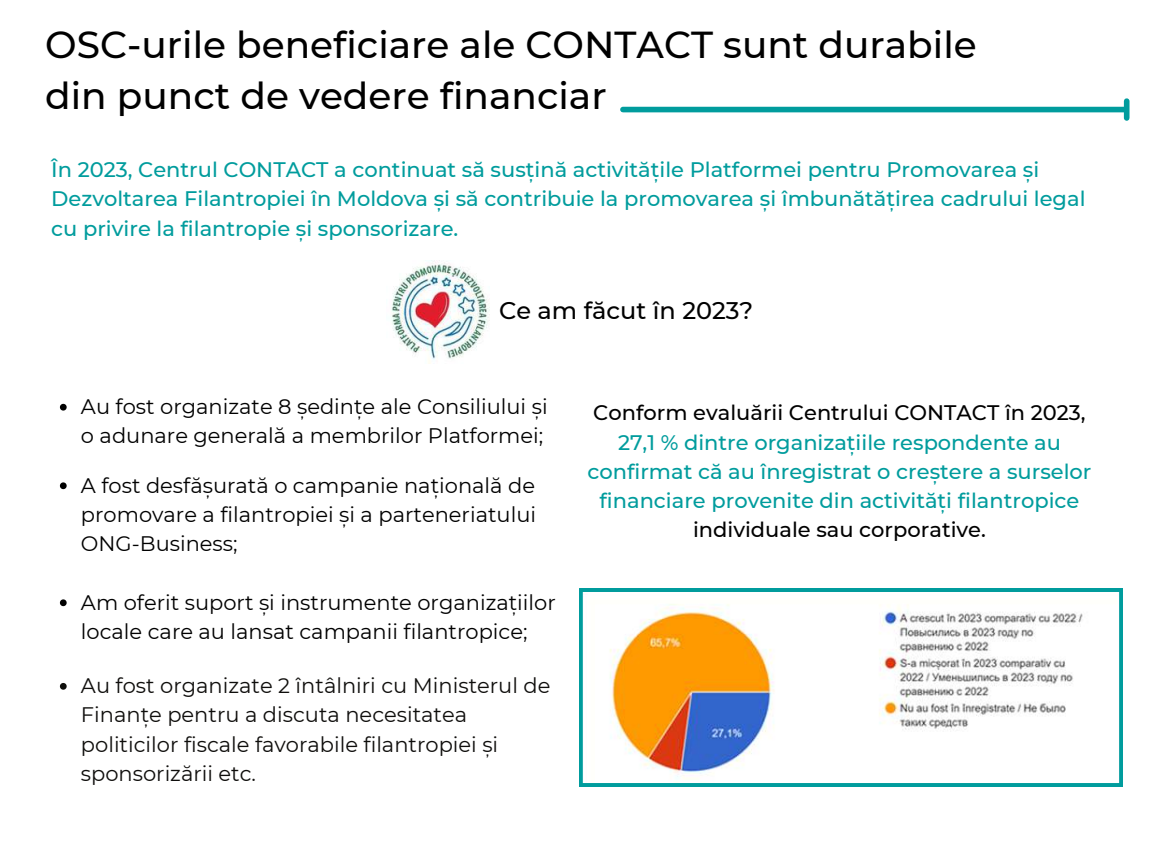
<style>
.page{position:relative;width:1152px;height:864px;background:#fff}
.page>*{position:absolute;margin:0;border:0;box-sizing:border-box;transform-origin:0 0}
.t1{font:500 37.5px/51.8px "Montserrat";color:#000}
.t2{font:500 24px "Montserrat";color:#000}
.t3{font:500 21px/29.2px "Montserrat";color:#009c9d}
.t4{font:21px/29.2px "Montserrat";color:#000}
.t5{font:21px/29.2px "Montserrat";color:#0f0e0c}
.t6{font:500 21px "Montserrat";color:#000}
</style>
<div class="page">
<div style="left:623px;top:107px;width:501px;height:5px;background:#009c9d"></div>
<div style="left:1124px;top:101px;width:6px;height:17px;background:#009c9d"></div>
<svg style="left:579px;top:589px;width:544px;height:197px"></svg>
<img style="left:391px;top:260px;width:99px;height:104px">
<svg style="left:60px;top:404px;width:7px;height:7px"></svg>
<svg style="left:60px;top:482px;width:7px;height:7px"></svg>
<svg style="left:60px;top:599px;width:7px;height:7px"></svg>
<svg style="left:60px;top:683px;width:7px;height:7px"></svg>
<h1 class="t1" style="left:45px;top:18px;width:933px">OSC-urile beneficiare ale CONTACT sunt durabile din punct de vedere financiar</h1>
<p class="t3" style="left:51px;top:155px;width:1036px">În 2023, Centrul CONTACT a continuat să susțină activitățile Platformei pentru Promovarea și<br>Dezvoltarea Filantropiei în Moldova și să contribuie la promovarea și îmbunătățirea cadrului legal cu privire la filantropie și sponsorizare.</p>
<p class="t2" style="left:499px;top:296px;width:256px">Ce am făcut în 2023?</p>
<p class="t4" style="left:81px;top:392px;width:468px">Au fost organizate 8 ședințe ale Consiliului și o adunare generală a membrilor Platformei;</p>
<p class="t4" style="left:81px;top:470px;width:457px;text-align:justify">A fost desfășurată o campanie națională de promovare a filantropiei și a parteneriatului ONG-Business;</p>
<p class="t4" style="left:81px;top:587px;width:476px">Am oferit suport și instrumente organizațiilor locale care au lansat campanii filantropice;</p>
<p class="t5" style="left:81px;top:671px;width:471px">Au fost organizate 2 întâlniri cu Ministerul de Finanțe pentru a discuta necesitatea politicilor fiscale favorabile filantropiei și sponsorizării etc.</p>
<p class="t6" style="left:593px;top:400px;width:494px">Conform evaluării Centrului CONTACT în 2023,</p>
<p class="t3" style="left:588px;top:428px;width:505px;text-align:center">27,1 % dintre organizațiile respondente au confirmat că au înregistrat o creștere a surselor financiare provenite din activități filantropice</p>
<p class="t6" style="left:693px;top:517px;width:294px">individuale sau corporative.</p>
</div>
